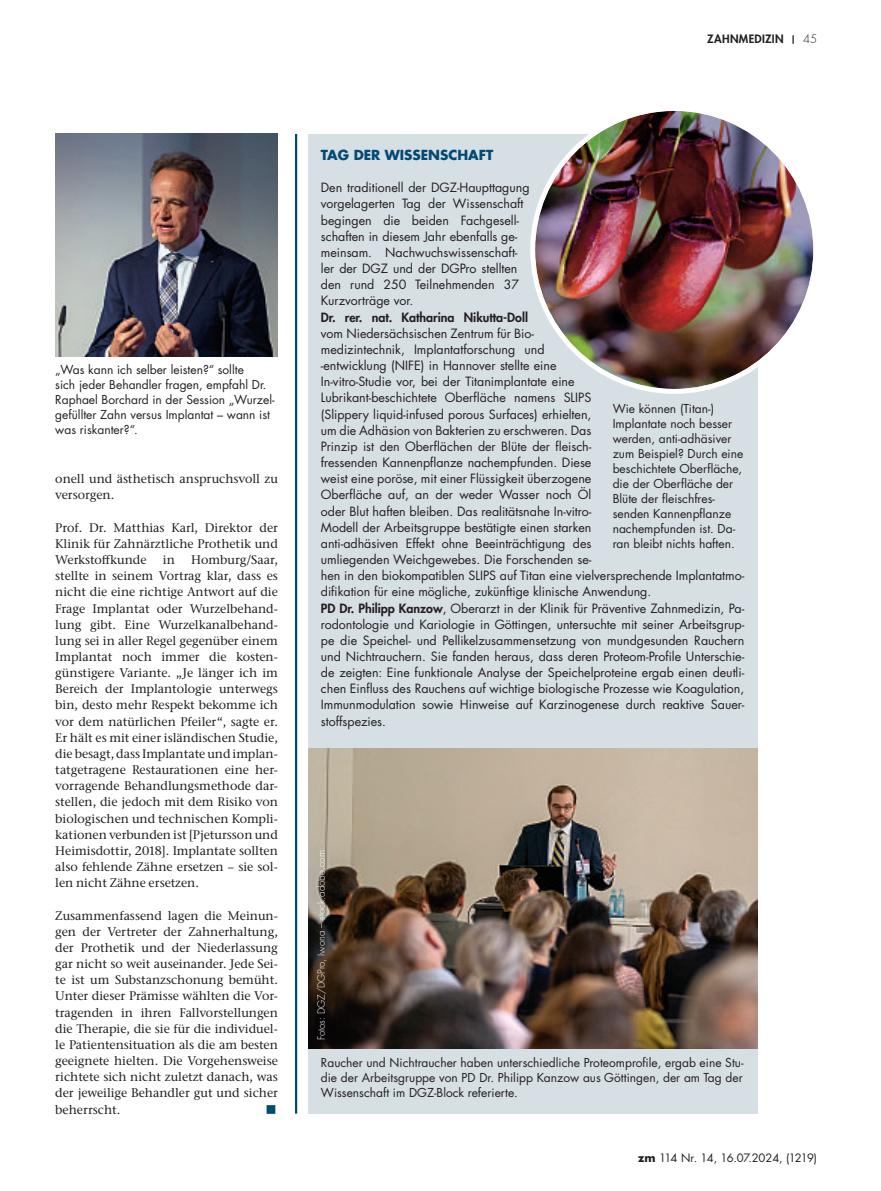
<style>
.page{position:relative;width:881px;height:1191px;background:#fff}
.page>*{position:absolute;margin:0;border:0;box-sizing:border-box;transform-origin:0 0}
.t1{font:15px "Wingdings";color:#014a76}
.t2{font:700 13.5px "Futura LT Pro";color:#014a76}
.t3{font:12.45px/16.2px "Futura LT Pro";color:#231f20}
.t4{font:500 12.45px/16.2px "Stone Serif ITC Pro";letter-spacing:-.005em;color:#231f20;text-align:justify}
.t5{font:800 12.45px "Futura LT Pro";color:#231f20}
.t6{font:12px/15px "Futura LT Pro";color:#231f20}
.t7{font:11.25px "Futura LT Pro";letter-spacing:-.065em;color:#231f20}
.t8{font:800 11.25px "Futura LT Pro";letter-spacing:.03em;color:#231f20}
.t9{font:300 9.75px "Futura LT Pro";color:#fff}
.s1{font-weight:300}
.s2{font-weight:800}
.s3{font-weight:700}
</style>
<div class="page">
<div style="left:308px;top:134px;width:449px;height:979px;background:#d6dfe4"></div>
<hr style="left:295px;top:134px;width:2px;height:979px;background:#014a76">
<img style="left:308px;top:749px;width:449px;height:300px">
<img style="left:55px;top:134px;width:223px;height:223px">
<img style="left:535px;top:111px;width:278px;height:278px;border-radius:137px">
<p class="t8" style="left:706px;top:34px;width:111px">ZAHNMEDIZIN <sup>|</sup> <span class="s1">45</span></p>
<p class="t6" style="left:55px;top:362px;width:221px">„Was kann ich selber leisten?“ sollte<br>sich jeder Behandler fragen, empfahl Dr.<br>Raphael Borchard in der Session „Wurzel&shy;gefüllter Zahn versus Implantat – wann ist was riskanter?“.</p>
<p class="t4" style="left:55px;top:472px;width:224px">onell und ästhetisch anspruchsvoll zu versorgen.</p>
<p class="t4" style="left:55px;top:521px;width:224px">Prof. Dr. Matthias Karl, Direktor der Klinik für Zahnärztliche Prothetik und Werkstoffkunde</p>
<p class="t4" style="left:55px;top:553px;width:224px;text-indent:136px">Homburg/Saar, stellte in seinem Vortrag klar, dass es nicht die eine richtige Antwort auf die Frage Implantat oder Wurzelbehand&shy;lung gibt. Eine Wurzelkanalbehand&shy;lung sei in aller Regel gegenüber einem Implantat noch immer die kosten&shy;günstigere Variante. „Je länger ich im Bereich der Implantologie unterwegs bin, desto mehr Respekt bekomme ich vor dem natürlichen Pfeiler“, sagte er.<br>Er hält es mit einer isländischen Studie, die besagt, dass Implantate und implan&shy;tatgetragene Restaurationen eine her&shy;vorragende Behandlungsmethode dar&shy;stellen, die jedoch mit dem Risiko von biologischen und technischen Kompli&shy;kationen verbunden ist [Pjetursson und Heimisdottir, 2018]. Implantate sollten also fehlende Zähne ersetzen – sie sol&shy;len nicht Zähne ersetzen.</p>
<p class="t4" style="left:55px;top:908px;width:224px">Zusammenfassend lagen die Meinun&shy;gen der Vertreter der Zahnerhaltung, der Prothetik und der Niederlassung gar nicht so weit auseinander. Jede Sei&shy;te ist um Substanzschonung bemüht.<br>Unter dieser Prämisse wählten die Vor&shy;tragenden in ihren Fallvorstellungen die Therapie, die sie für die individuel&shy;le Patientensituation als die am besten geeignete hielten. Die Vorgehensweise richtete sich nicht zuletzt danach, was der jeweilige Behandler gut und sicher beherrscht.</p>
<p class="t4" style="left:163px;top:553px;width:14px">in</p>
<p class="t1" style="left:265px;top:1101px;width:13px">■</p>
<p class="t2" style="left:321px;top:147px;width:174px">TAG DER WISSENSCHAFT</p>
<p class="t3" style="left:321px;top:180px;width:210px">Den traditionell der DGZ-Haupttagung vorgelagerten Tag der Wissenschaft begingen die beiden Fachgesell&shy;schaften in diesem Jahr ebenfalls ge&shy;meinsam. Nachwuchswissenschaft&shy;ler der DGZ und der DGPro stellten den rund 250 Teilnehmenden 37<br>Kurzvorträge vor.</p>
<p class="t5" style="left:321px;top:311px;width:208px">Dr. rer. nat. Katharina Nikutta-Doll</p>
<p class="t3" style="left:321px;top:325px;width:425px">vom Niedersächsischen Zentrum für Bio-<br>medizintechnik, Implantatforschung und<br>-entwicklung (NIFE) in Hannover stellte eine<br>In-vitro-Studie vor, bei der Titanimplantate eine<br>Lubrikant-beschichtete Oberfläche namens SLIPS<br>(Slippery liquid-infused porous Surfaces) erhielten,<br>um die Adhäsion von Bakterien zu erschweren. Das<br>Prinzip ist den Oberflächen der Blüte der fleisch-<br>fressenden Kannenpflanze nachempfunden. Diese<br>weist eine poröse, mit einer Flüssigkeit überzogene<br>Oberfläche auf, an der weder Wasser noch Öl<br>oder Blut haften bleiben. Das realitätsnahe In-vitro-<br>Modell der Arbeitsgruppe bestätigte einen starken<br>anti-adhäsiven Effekt ohne Beeinträchtigung des<br>umliegenden Weichgewebes. Die Forschenden se-<br>hen in den biokompatiblen SLIPS auf Titan eine vielversprechende Implantatmo&shy;difikation für eine mögliche, zukünftige klinische Anwendung.<br><span class="s2">PD Dr. Philipp Kanzow</span>, Oberarzt in der Klinik für Präventive Zahnmedizin, Pa&shy;rodontologie und Kariologie in Göttingen, untersuchte mit seiner Arbeitsgrup&shy;pe die Speichel- und Pellikelzusammensetzung von mundgesunden Rauchern und Nichtrauchern. Sie fanden heraus, dass deren Proteom-Profile Unterschie&shy;de zeigten: Eine funktionale Analyse der Speichelproteine ergab einen deutli&shy;chen Einfluss des Rauchens auf wichtige biologische Prozesse wie Koagulation, Immunmodulation sowie Hinweise auf Karzinogenese durch reaktive Sauer&shy;stoffspezies.</p>
<p class="t6" style="left:612px;top:401px;width:132px">Wie können (Titan-)<br>Implantate noch besser werden, anti-adhäsiver zum Beispiel? Durch eine beschichtete Oberfläche, die der Oberfläche der<br>Blüte der fleischfres&shy;senden Kannenpflanze nachempfunden ist. Da&shy;ran bleibt nichts haften.</p>
<p class="t9" style="left:317px;top:1040px;width:192px;rotate:-90deg">Fotos: DGZ/DGPro, Iwona – stock.adobe.com</p>
<p class="t6" style="left:321px;top:1055px;width:424px;text-align:justify">Raucher und Nichtraucher haben unterschiedliche Proteomprofile, ergab eine Stu&shy;die der Arbeitsgruppe von PD Dr. Philipp Kanzow aus Göttingen, der am Tag der Wissenschaft im DGZ-Block referierte.</p>
<p class="t7" style="left:637px;top:1151px;width:180px"><span class="s3">zm</span> 114 Nr. 14, 16.07.2024, (1219)</p>
</div>
